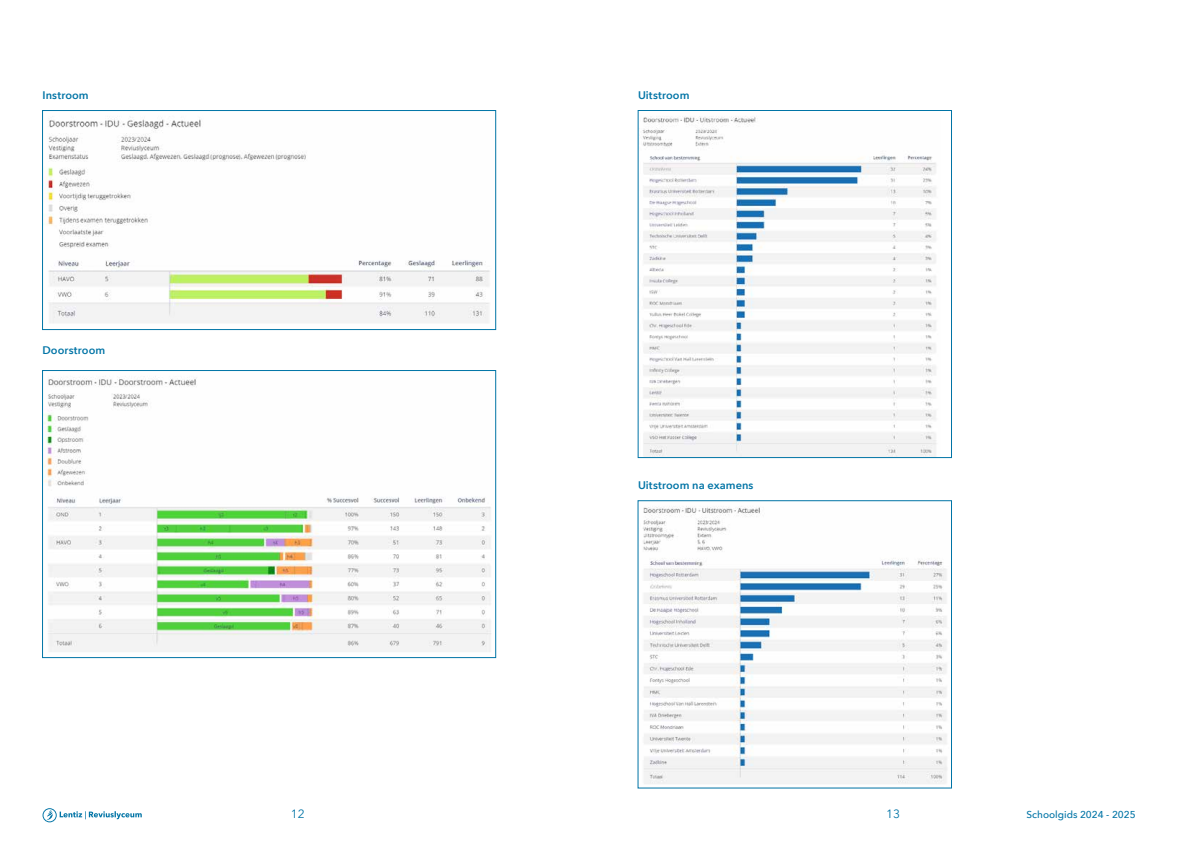
<style>
.page{position:relative;width:1191px;height:842px;background:#fff}
.page>*{position:absolute;margin:0;border:0;box-sizing:border-box;transform-origin:0 0}
.t1{font:12px "Avenir Next";color:#0074a6}
.t2{font:600 11px "Avenir Next";letter-spacing:.005em;color:#0074a6}
.t3{font:500 10px "Avenir Next";color:#0074a6}
</style>
<div class="page">
<svg style="left:43px;top:808px;width:99px;height:14px"></svg>
<img style="left:44px;top:118px;width:446px;height:205px">
<div style="left:42px;top:110px;width:454px;height:220px;border:1px solid #0074a6"></div>
<img style="left:642px;top:116px;width:295px;height:340px">
<div style="left:638px;top:110px;width:313px;height:348px;border:1px solid #0074a6"></div>
<img style="left:643px;top:506px;width:304px;height:278px">
<img style="left:44px;top:376px;width:447px;height:276px">
<div style="left:42px;top:370px;width:454px;height:288px;border:1px solid #0074a6"></div>
<p class="t2" style="left:43px;top:86px;width:48px">Instroom</p>
<p class="t2" style="left:43px;top:341px;width:64px">Doorstroom</p>
<p class="t2" style="left:638px;top:86px;width:53px">Uitstroom</p>
<p class="t2" style="left:638px;top:476px;width:117px">Uitstroom na examens</p>
<p class="t1" style="left:291px;top:804px;width:15px">12</p>
<p class="t1" style="left:886px;top:804px;width:15px">13</p>
<p class="t3" style="left:1026px;top:806px;width:111px">Schoolgids 2024 - 2025</p>
</div>
